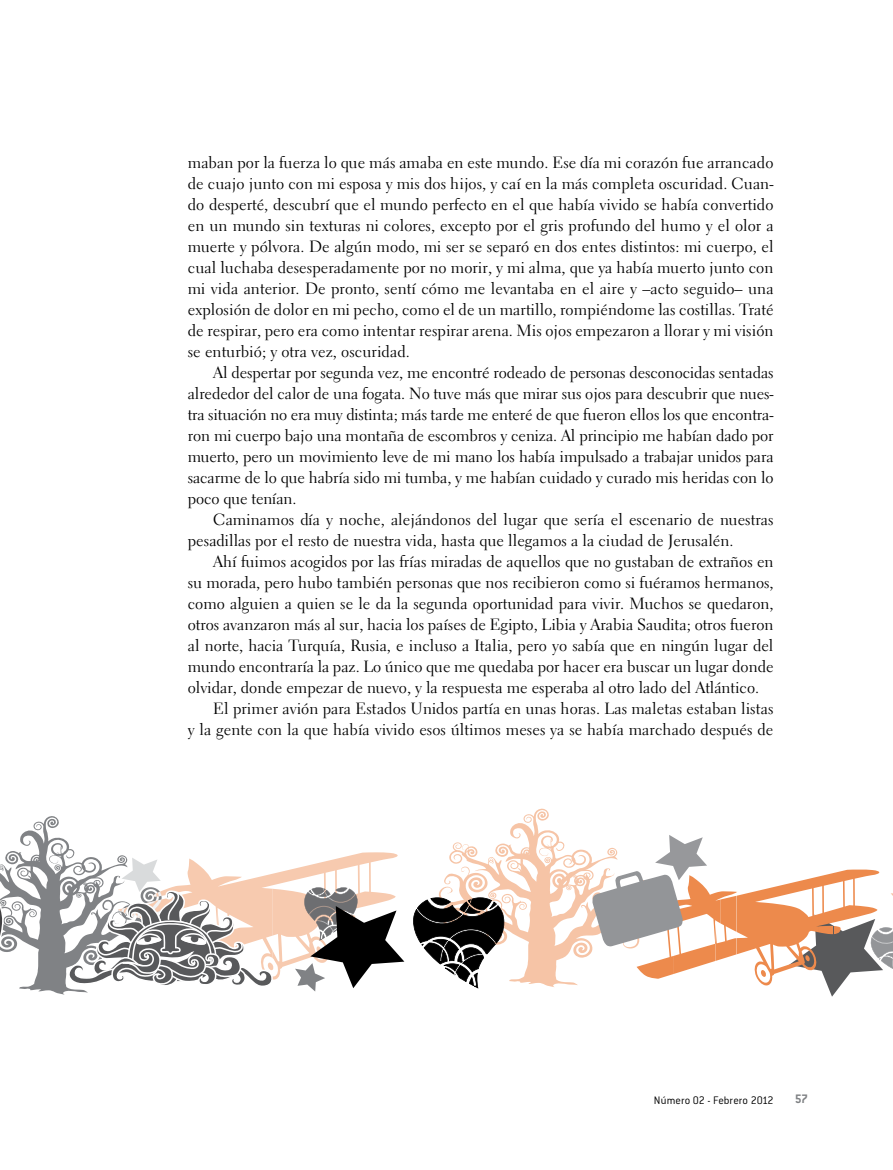
<style>
.page{position:relative;width:893px;height:1170px;background:#fff}
.page>*{position:absolute;margin:0;border:0;box-sizing:border-box;transform-origin:0 0}
.t1{font:16.2px/21px "Electra LT Std";color:#000;text-align:justify}
.t2{font:700 13.5px "Conduit ITC Std";color:#808285}
.t3{font:300 12px "Conduit ITC Std";color:#000}
</style>
<div class="page">
<svg style="left:0;top:816px;width:404px;height:178px"></svg>
<svg style="left:413px;top:808px;width:480px;height:188px"></svg>
<p class="t1" style="left:188px;top:152px;width:587px">maban por la fuerza lo que más amaba en este mundo. Ese día mi corazón fue arrancado de cuajo junto con mi esposa y mis dos hijos, y caí en la más completa oscuridad. Cuan&shy;do desperté, descubrí que el mundo perfecto en el que había vivido se había convertido en un mundo sin texturas ni colores, excepto por el gris profundo del humo y el olor a muerte y pólvora. De algún modo, mi ser se separó en dos entes distintos: mi cuerpo, el cual luchaba desesperadamente por no morir, y mi alma, que ya había muerto junto con mi vida anterior. De pronto, sentí cómo me levantaba en el aire y –acto seguido– una explosión de dolor en mi pecho, como el de un martillo, rompiéndome las costillas. Traté de respirar, pero era como intentar respirar arena. Mis ojos empezaron a llorar y mi visión se enturbió; y otra vez, oscuridad.</p>
<p class="t1" style="left:188px;top:362px;width:587px;text-indent:26px">Al despertar por segunda vez, me encontré rodeado de personas desconocidas sentadas alrededor del calor de una fogata. No tuve más que mirar sus ojos para descubrir que nues&shy;tra situación no era muy distinta; más tarde me enteré de que fueron ellos los que encontra&shy;ron mi cuerpo bajo una montaña de escombros y ceniza. Al principio me habían dado por muerto, pero un movimiento leve de mi mano los había impulsado a trabajar unidos para sacarme de lo que habría sido mi tumba, y me habían cuidado y curado mis heridas con lo poco que tenían.</p>
<p class="t1" style="left:188px;top:509px;width:587px;text-indent:26px">Caminamos día y noche, alejándonos del lugar que sería el escenario de nuestras pesadillas por el resto de nuestra vida, hasta que llegamos a la ciudad de Jerusalén.</p>
<p class="t1" style="left:213px;top:551px;width:562px">Ahí fuimos acogidos por las frías miradas de aquellos que no gustaban de extraños en</p>
<p class="t1" style="left:188px;top:572px;width:587px">su morada, pero hubo también personas que nos recibieron como si fuéramos hermanos,</p>
<p class="t1" style="left:188px;top:593px;width:587px">como alguien a quien se le da la segunda oportunidad para vivir. Muchos se quedaron,</p>
<p class="t1" style="left:188px;top:614px;width:587px">otros avanzaron más al sur, hacia los países de Egipto, Libia y Arabia Saudita; otros fueron</p>
<p class="t1" style="left:188px;top:635px;width:587px">al norte, hacia Turquía, Rusia, e incluso a Italia, pero yo sabía que en ningún lugar del</p>
<p class="t1" style="left:188px;top:656px;width:587px">mundo encontraría la paz. Lo único que me quedaba por hacer era buscar un lugar donde</p>
<p class="t1" style="left:188px;top:677px;width:573px">olvidar, donde empezar de nuevo, y la respuesta me esperaba al otro lado del Atlántico.</p>
<p class="t1" style="left:213px;top:698px;width:562px">El primer avión para Estados Unidos partía en unas horas. Las maletas estaban listas</p>
<p class="t1" style="left:188px;top:719px;width:587px">y la gente con la que había vivido esos últimos meses ya se había marchado después de</p>
<p class="t3" style="left:654px;top:1092px;width:121px">Número 02 - Febrero 2012</p>
<p class="t2" style="left:795px;top:1090px;width:15px">57</p>
</div>
